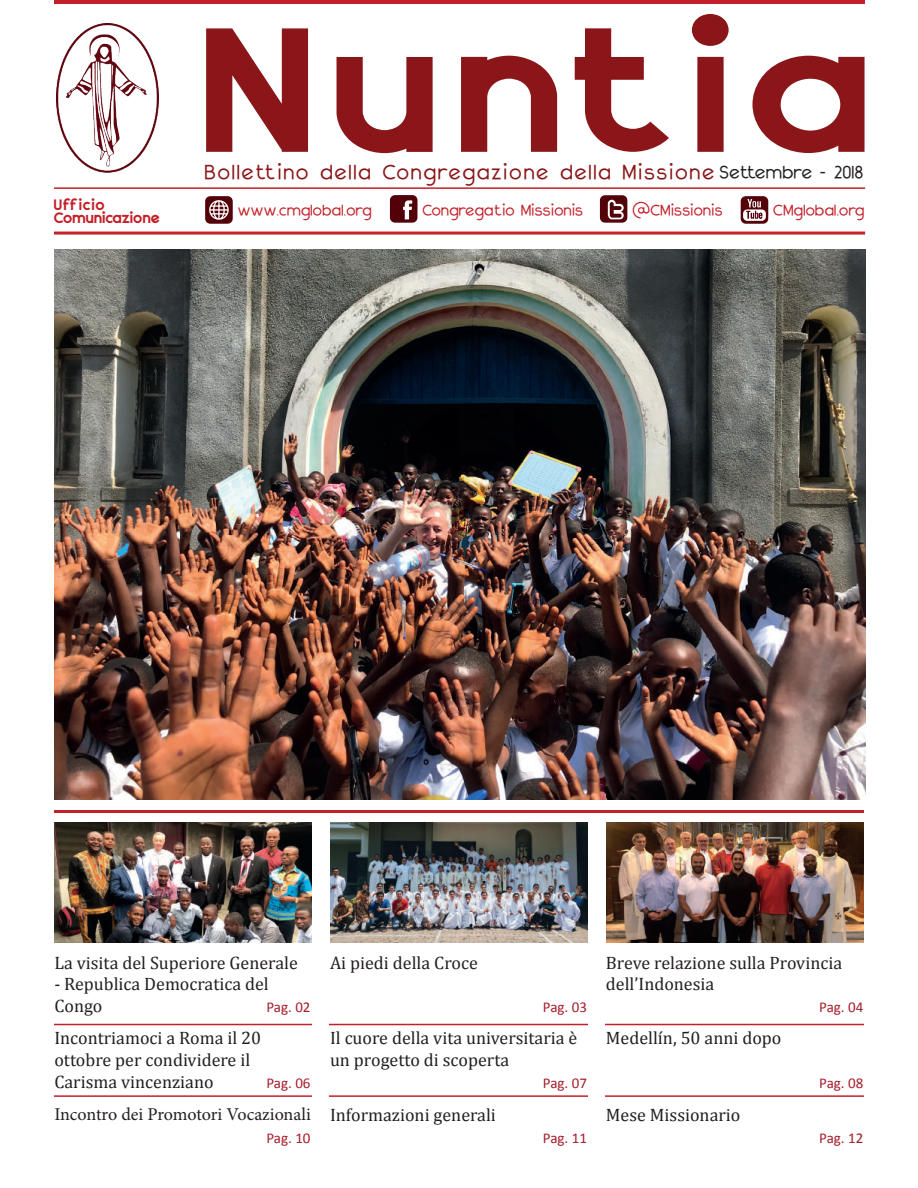
<style>
.page{position:relative;width:918px;height:1188px;background:#fff}
.page>*{position:absolute;margin:0;border:0;box-sizing:border-box;transform-origin:0 0}
.t1{font:175.5px "Stout Deco";letter-spacing:.07em;color:#8a1619;scale:1.15 1}
.t2{font:22.5px "Not So Stout Deco";letter-spacing:.07em;color:#8a1619}
.t3{font:18px/21.6px "Cambria";color:#231f20}
.t4{font:18px "Minion Pro";letter-spacing:-.005em;color:#231f20}
.t5{font:16.65px "Not So Stout Deco";color:#c32029}
.t6{font:15px "Calibri";color:#a51c2a}
.t7{font:15px/13.5px "Stout Deco";color:#c32029}
.s1{font-size:19.5px;color:#231f20}
.s2{font-family:"Cambria"}
</style>
<div class="page">
<hr style="left:54px;top:0;width:811px;height:3px;background:#c4202a">
<img style="left:54px;top:249px;width:811px;height:551px">
<hr style="left:54px;top:810px;width:810px;height:3px;background:#c4202a">
<img style="left:54px;top:823px;width:258px;height:120px">
<img style="left:330px;top:823px;width:258px;height:120px">
<img style="left:606px;top:823px;width:258px;height:120px">
<hr style="left:54px;top:1024px;width:810px;height:1px;background:#c4202a">
<hr style="left:54px;top:1095px;width:810px;height:2px;background:#c4202a">
<hr style="left:54px;top:187px;width:811px;height:2px;background:#c4202a">
<hr style="left:54px;top:232px;width:811px;height:3px;background:#c4202a">
<img style="left:57px;top:23px;width:101px;height:150px">
<svg style="left:390px;top:195px;width:28px;height:28px"></svg>
<svg style="left:600px;top:195px;width:27px;height:28px"></svg>
<svg style="left:741px;top:196px;width:27px;height:28px"></svg>
<svg style="left:205px;top:196px;width:28px;height:28px"></svg>
<div style="left:313px;top:817px;width:16px;height:370px;background:#fff"></div>
<div style="left:588px;top:817px;width:17px;height:370px;background:#fff"></div>
<h1 class="t1" style="left:205px;top:-20px;width:587px">Nuntia</h1>
<p class="t2" style="left:205px;top:158px;width:660px">Bollettino della Congregazione della Missione <span class="s1">Settembre - 2018</span></p>
<p class="t7" style="left:54px;top:199px;width:108px">Ufficio<br>Comunicazione</p>
<p class="t5" style="left:238px;top:200px;width:136px">www.cmglobal.org</p>
<p class="t5" style="left:423px;top:200px;width:162px">Congregatio Missionis</p>
<p class="t5" style="left:633px;top:200px;width:92px">@CMissionis</p>
<p class="t5" style="left:774px;top:200px;width:93px">CMglobal.org</p>
<p class="t3" style="left:54px;top:952px;width:245px">La visita del Superiore Generale</p>
<p class="t3" style="left:54px;top:973px;width:216px">- Republica Democratica del<br>Congo</p>
<p class="t3" style="left:330px;top:952px;width:149px">Ai piedi della Croce</p>
<p class="t3" style="left:606px;top:952px;width:238px">Breve relazione sulla Provincia dell’Indonesia</p>
<p class="t6" style="left:267px;top:997px;width:46px">Pag. 02</p>
<p class="t6" style="left:543px;top:997px;width:46px">Pag. 03</p>
<p class="t6" style="left:819px;top:997px;width:46px">Pag. 04</p>
<p class="t3" style="left:54px;top:1027px;width:208px">Incontriamoci a Roma il 20 ottobre per condividere il<br>Carisma vincenziano</p>
<p class="t3" style="left:330px;top:1027px;width:249px">Il cuore della vita universitaria è un progetto di scoperta</p>
<p class="t3" style="left:606px;top:1027px;width:177px">Medellín, 50 anni dopo</p>
<p class="t6" style="left:267px;top:1072px;width:46px">Pag. 06</p>
<p class="t6" style="left:543px;top:1072px;width:46px">Pag. 07</p>
<p class="t6" style="left:819px;top:1072px;width:46px">Pag. 08</p>
<p class="t4" style="left:54px;top:1102px;width:443px">Incontro dei Promotori Vocazionali <span class="s2">Informazioni generali</span></p>
<p class="t3" style="left:606px;top:1104px;width:136px">Mese Missionario</p>
<p class="t6" style="left:267px;top:1128px;width:46px">Pag. 10</p>
<p class="t6" style="left:543px;top:1128px;width:46px">Pag. 11</p>
<p class="t6" style="left:819px;top:1128px;width:46px">Pag. 12</p>
</div>
